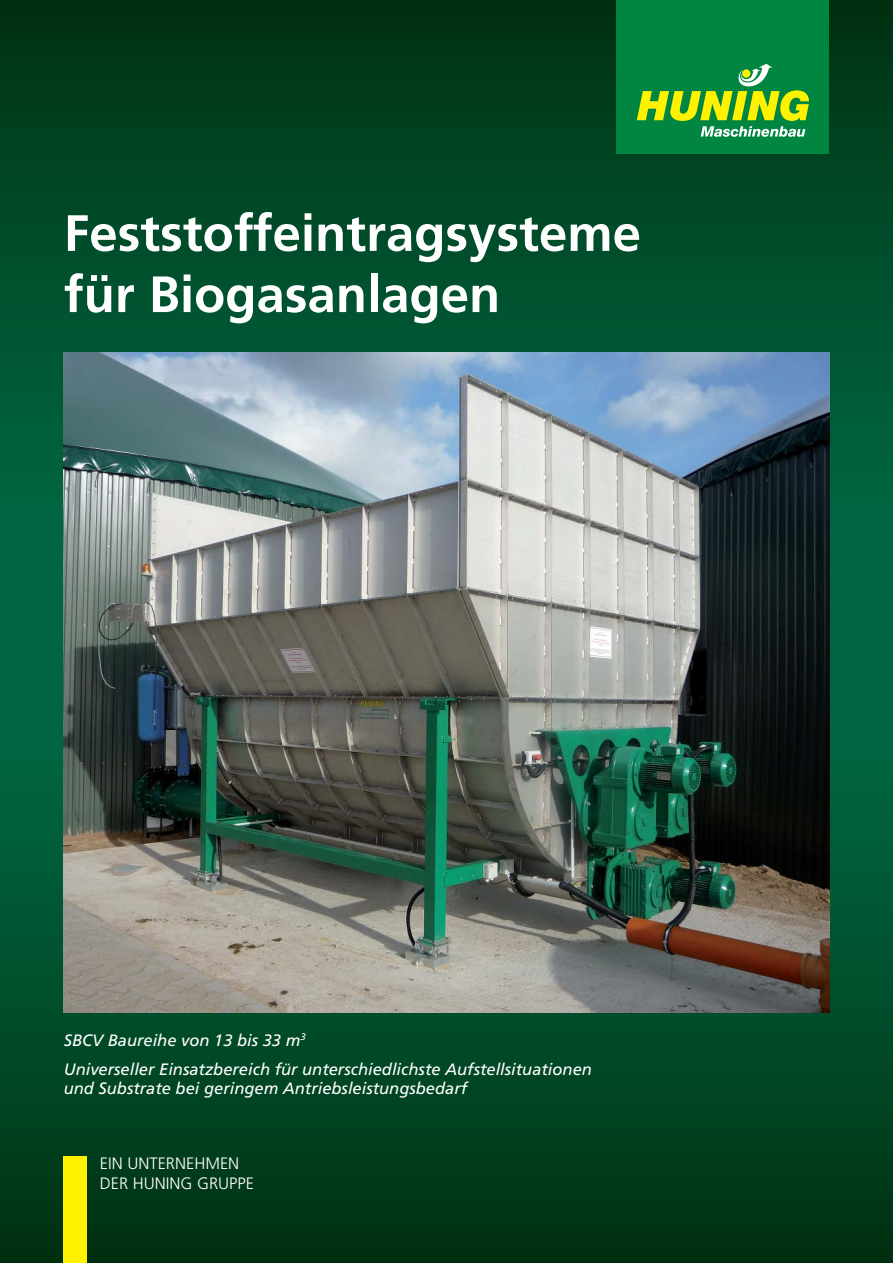
<style>
.page{position:relative;width:893px;height:1263px;background:#fff}
.page>*{position:absolute;margin:0;border:0;box-sizing:border-box;transform-origin:0 0}
.t1{font:700 51px/61.2px "Frutiger";color:#fff}
.t2{font:italic 16.5px/29.2px "Frutiger";color:#fff}
.t3{font:300 16.5px/19.8px "Frutiger";color:#fff}
</style>
<div class="page">
<div style="left:0;top:497px;width:893px;height:268px;background:#006540"></div>
<div style="left:0;top:0;width:893px;height:506px;background:linear-gradient(to bottom,#003212,#016843)"></div>
<div style="left:0;top:757px;width:893px;height:506px;background:linear-gradient(to bottom,#006741,#003112)"></div>
<div style="left:64px;top:1157px;width:23px;height:106px;background:#fff200"></div>
<div style="left:617px;top:0;width:212px;height:153px;background:#008641"></div>
<svg style="left:637px;top:64px;width:172px;height:73px"></svg>
<img style="left:64px;top:353px;width:765px;height:659px">
<h1 class="t1" style="left:64px;top:206px;width:579px">Feststoffeintragsysteme für Biogasanlagen</h1>
<p class="t2" style="left:64px;top:1027px;width:530px">SBCV Baureihe von 13 bis 33 m<sup>3<br></sup>Universeller Einsatzbereich für unterschiedlichste Aufstellsituationen</p>
<p class="t2" style="left:64px;top:1075px;width:405px">und Substrate bei geringem Antriebsleistungsbedarf</p>
<p class="t3" style="left:100px;top:1155px;width:156px">EIN UNTERNEHMEN<br>DER HUNING GRUPPE</p>
</div>
